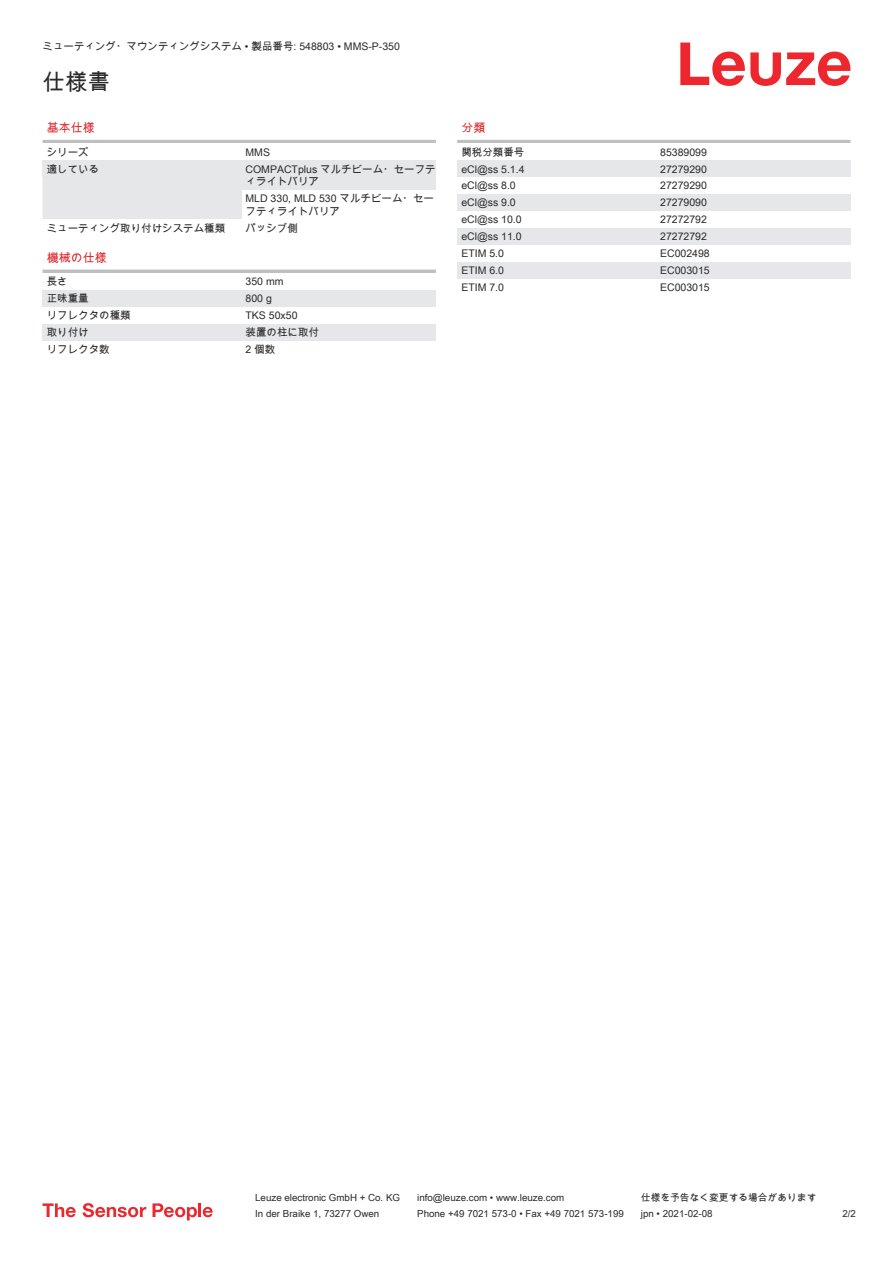
<style>
.page{position:relative;width:893px;height:1263px;background:#fff}
.page>*{position:absolute;margin:0;border:0;box-sizing:border-box;transform-origin:0 0}
.t1{font:22.5px "Arial Unicode MS";color:#2b292a}
.t2{font:12px "Arial Unicode MS";color:#db2a30}
.t3{font:10.5px/12.6px "Arial Unicode MS";color:#2b292a}
.t4{font:9.75px "Arial Unicode MS";color:#2b292a}
</style>
<div class="page">
<svg style="left:680px;top:43px;width:170px;height:43px"></svg>
<div style="left:43px;top:177px;width:199px;height:42px;background:#e6e7e9"></div>
<hr style="left:43px;top:140px;width:393px;height:3px;background:#bdbfc1">
<div style="left:43px;top:160px;width:199px;height:17px;background:#e6e7e9"></div>
<div style="left:242px;top:160px;width:194px;height:30px;background:#e6e7e9"></div>
<hr style="left:43px;top:270px;width:393px;height:3px;background:#bdbfc1">
<div style="left:43px;top:290px;width:199px;height:17px;background:#e6e7e9"></div>
<div style="left:242px;top:290px;width:194px;height:17px;background:#e6e7e9"></div>
<div style="left:43px;top:324px;width:199px;height:17px;background:#e6e7e9"></div>
<div style="left:242px;top:324px;width:194px;height:17px;background:#e6e7e9"></div>
<hr style="left:457px;top:140px;width:393px;height:3px;background:#bdbfc1">
<div style="left:457px;top:160px;width:200px;height:17px;background:#e6e7e9"></div>
<div style="left:657px;top:160px;width:193px;height:17px;background:#e6e7e9"></div>
<div style="left:457px;top:194px;width:200px;height:17px;background:#e6e7e9"></div>
<div style="left:657px;top:194px;width:193px;height:17px;background:#e6e7e9"></div>
<div style="left:457px;top:228px;width:200px;height:17px;background:#e6e7e9"></div>
<div style="left:657px;top:228px;width:193px;height:17px;background:#e6e7e9"></div>
<div style="left:457px;top:262px;width:200px;height:17px;background:#e6e7e9"></div>
<div style="left:657px;top:262px;width:193px;height:17px;background:#e6e7e9"></div>
<svg style="left:43px;top:1203px;width:33px;height:14px"></svg>
<svg style="left:83px;top:1203px;width:63px;height:14px"></svg>
<svg style="left:153px;top:1203px;width:44px;height:17px"></svg>
<hr style="left:198px;top:1203px;width:3px;height:14px;background:#ed272d">
<svg style="left:203px;top:1207px;width:10px;height:10px"></svg>
<p class="t3" style="left:43px;top:40px;width:359px">ミューティング・マウンティングシステム • 製品番号: 548803 • MMS-P-350</p>
<h1 class="t1" style="left:43px;top:66px;width:69px">仕様書</h1>
<p class="t2" style="left:47px;top:119px;width:49px">基本仕様</p>
<p class="t3" style="left:47px;top:145px;width:43px">シリーズ</p>
<p class="t3" style="left:246px;top:146px;width:26px">MMS</p>
<p class="t3" style="left:47px;top:162px;width:54px">適している</p>
<p class="t3" style="left:246px;top:162px;width:192px">COMPACTplus マルチビーム・セーフティライトバリア</p>
<p class="t3" style="left:246px;top:192px;width:190px">MLD 330, MLD 530 マルチビーム・セーフティライトバリア</p>
<p class="t3" style="left:47px;top:221px;width:180px">ミューティング取り付けシステム種類</p>
<p class="t3" style="left:246px;top:221px;width:54px">パッシブ側</p>
<p class="t2" style="left:47px;top:249px;width:61px">機械の仕様</p>
<p class="t3" style="left:47px;top:275px;width:22px">長さ</p>
<p class="t3" style="left:246px;top:275px;width:39px">350 mm</p>
<p class="t3" style="left:47px;top:292px;width:43px">正味重量</p>
<p class="t3" style="left:246px;top:292px;width:28px">800 g</p>
<p class="t3" style="left:47px;top:309px;width:85px">リフレクタの種類</p>
<p class="t3" style="left:246px;top:309px;width:53px">TKS 50x50</p>
<p class="t3" style="left:47px;top:326px;width:43px">取り付け</p>
<p class="t3" style="left:246px;top:326px;width:75px">装置の柱に取付</p>
<p class="t3" style="left:47px;top:343px;width:64px">リフレクタ数</p>
<p class="t3" style="left:246px;top:343px;width:31px">2 個数</p>
<p class="t2" style="left:461px;top:119px;width:25px">分類</p>
<p class="t3" style="left:461px;top:145px;width:64px">関税分類番号</p>
<p class="t3" style="left:660px;top:145px;width:48px">85389099</p>
<p class="t3" style="left:461px;top:162px;width:65px">eCl@ss 5.1.4</p>
<p class="t3" style="left:660px;top:162px;width:48px">27279290</p>
<p class="t3" style="left:461px;top:179px;width:56px">eCl@ss 8.0</p>
<p class="t3" style="left:660px;top:179px;width:48px">27279290</p>
<p class="t3" style="left:461px;top:196px;width:56px">eCl@ss 9.0</p>
<p class="t3" style="left:660px;top:196px;width:48px">27279090</p>
<p class="t3" style="left:461px;top:213px;width:62px">eCl@ss 10.0</p>
<p class="t3" style="left:660px;top:213px;width:48px">27272792</p>
<p class="t3" style="left:461px;top:230px;width:62px">eCl@ss 11.0</p>
<p class="t3" style="left:660px;top:230px;width:48px">27272792</p>
<p class="t3" style="left:461px;top:247px;width:44px">ETIM 5.0</p>
<p class="t3" style="left:660px;top:247px;width:51px">EC002498</p>
<p class="t3" style="left:461px;top:264px;width:44px">ETIM 6.0</p>
<p class="t3" style="left:660px;top:264px;width:51px">EC003015</p>
<p class="t3" style="left:461px;top:281px;width:44px">ETIM 7.0</p>
<p class="t3" style="left:660px;top:281px;width:51px">EC003015</p>
<p class="t4" style="left:255px;top:1191px;width:146px">Leuze electronic GmbH + Co. KG</p>
<p class="t4" style="left:417px;top:1191px;width:149px">info@leuze.com • www.leuze.com</p>
<p class="t4" style="left:641px;top:1191px;width:177px">仕様を予告なく変更する場合があります</p>
<p class="t4" style="left:255px;top:1206px;width:126px">In der Braike 1, 73277 Owen</p>
<p class="t4" style="left:417px;top:1206px;width:208px">Phone +49 7021 573-0 • Fax +49 7021 573-199</p>
<p class="t4" style="left:641px;top:1206px;width:73px">jpn • 2021-02-08</p>
<p class="t4" style="left:842px;top:1206px;width:15px">2 /2</p>
</div>
